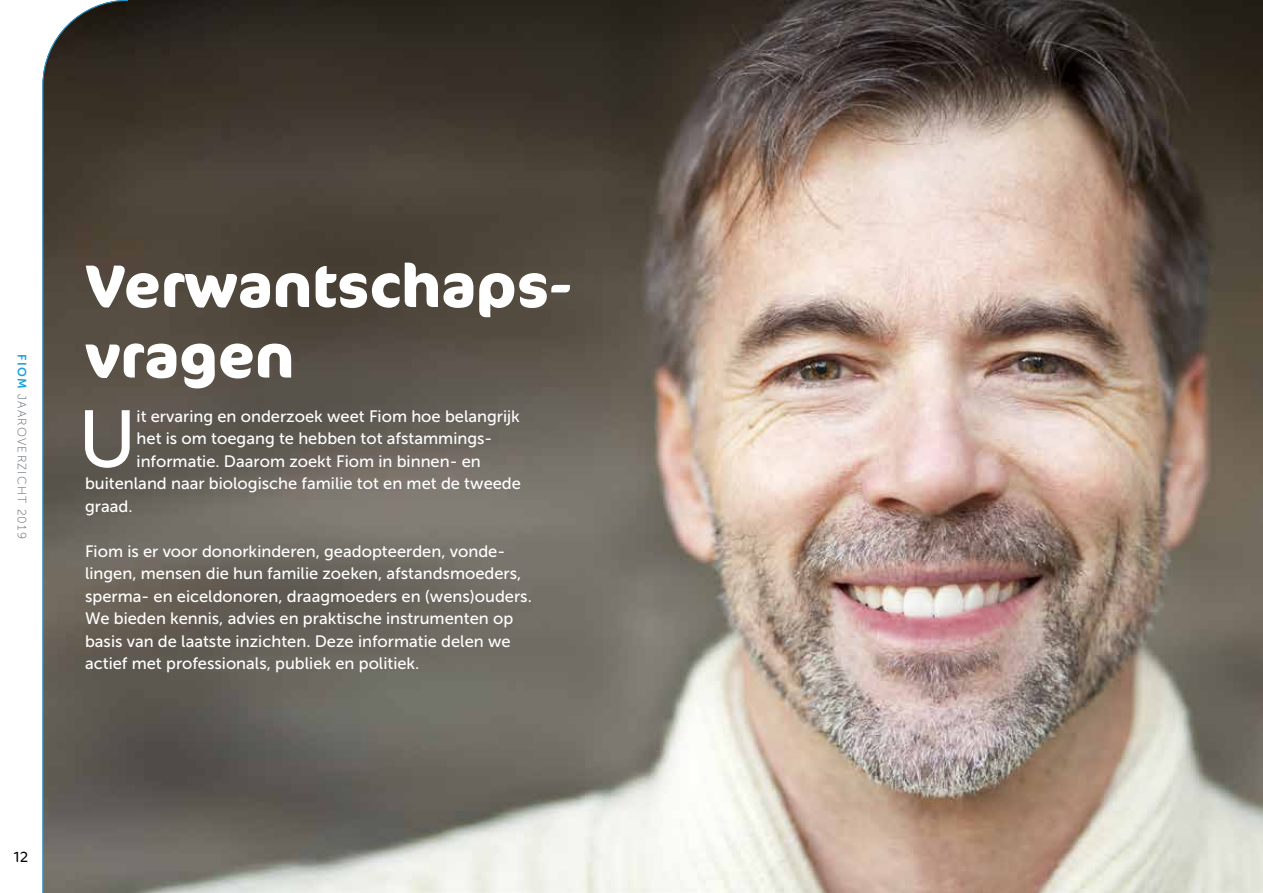
<style>
.page{position:relative;width:1263px;height:893px;background:#fff}
.page>*{position:absolute;margin:0;border:0;box-sizing:border-box;transform-origin:0 0}
.t1{font:80.25px "Museo Sans 500";color:#fff}
.t2{font:700 60px/70.5px "Cocon";color:#fff}
.t3{font:16.5px/22.5px "Museo Sans 500";color:#fff}
.t4{font:300 15px "Cocon";color:#000}
.t5{font:12px "Museo Sans 100";letter-spacing:.1em;color:#565e64}
.s1{font-family:"Museo Sans 700";color:#1f9fdb}
</style>
<div class="page">
<img style="left:44px;top:0;width:1219px;height:893px">
<hr style="left:43px;top:90px;width:1px;height:803px;background:#1f9fdb">
<svg style="left:42px;top:0;width:87px;height:91px"></svg>
<p class="t5" style="left:28px;top:354px;width:186px;rotate:90deg"><span class="s1">FIOM</span> JAAROVERZICHT 2019</p>
<h2 class="t2" style="left:85px;top:252px;width:488px">Verwantschaps&shy;vragen</h2>
<h1 class="t1" style="left:78px;top:395px;width:60px">U</h1>
<p class="t3" style="left:137px;top:405px;width:385px">it ervaring en onderzoek weet Fiom hoe belangrijk</p>
<p class="t3" style="left:137px;top:427px;width:357px">het is om toegang te hebben tot afstammings-</p>
<p class="t3" style="left:137px;top:450px;width:346px">informatie. Daarom zoekt Fiom in binnen- en</p>
<p class="t3" style="left:85px;top:472px;width:437px">buitenland naar biologische familie tot en met de tweede</p>
<p class="t3" style="left:85px;top:495px;width:49px">graad.</p>
<p class="t3" style="left:85px;top:540px;width:448px">Fiom is er voor donorkinderen, geadopteerden, vonde&shy;lingen, mensen die hun familie zoeken, afstandsmoeders, sperma- en eiceldonoren, draagmoeders en (wens)ouders.<br>We bieden kennis, advies en praktische instrumenten op basis van de laatste inzichten. Deze informatie delen we actief met professionals, publiek en politiek.</p>
<p class="t4" style="left:14px;top:848px;width:16px">12</p>
</div>
